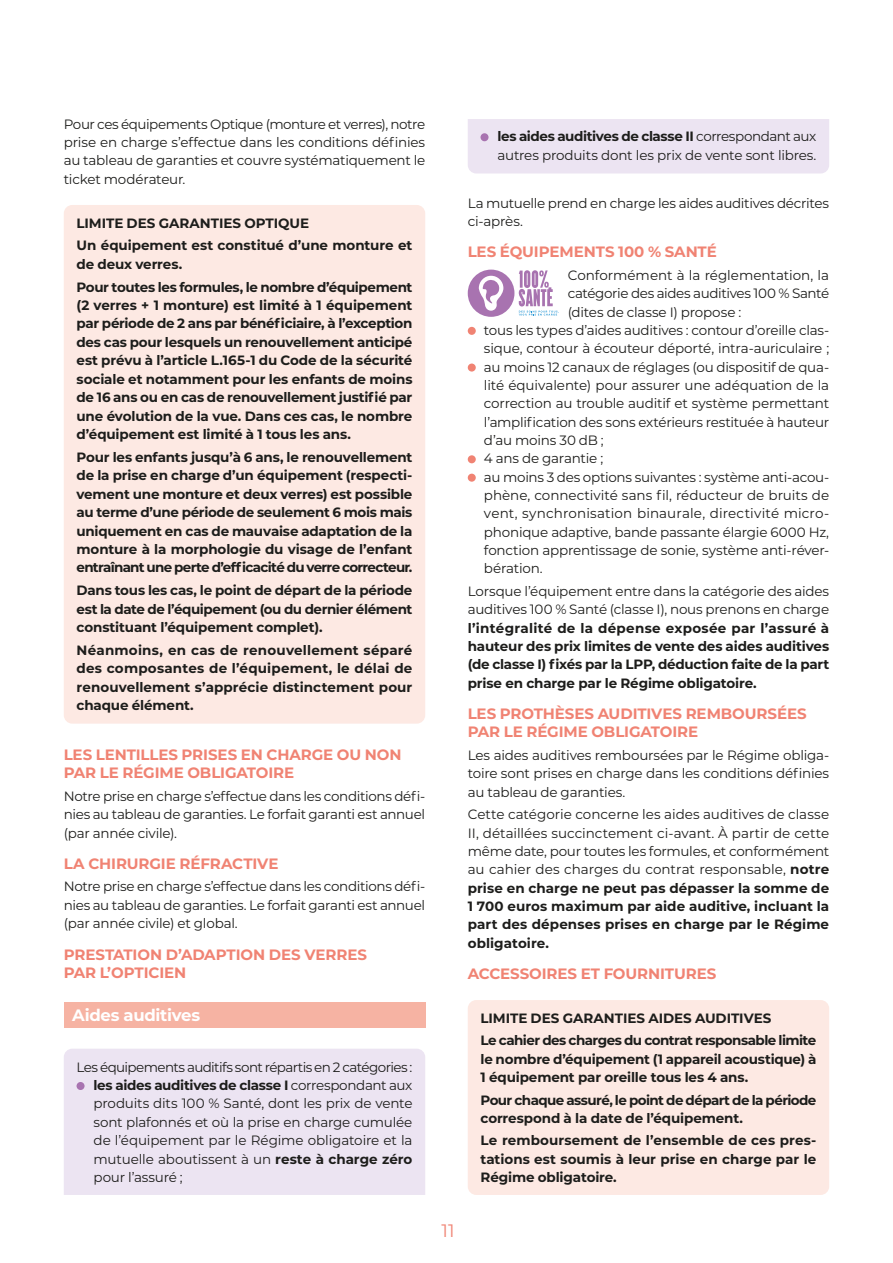
<style>
.page{position:relative;width:893px;height:1263px;background:#fff}
.page>*{position:absolute;margin:0;border:0;box-sizing:border-box;transform-origin:0 0}
.t1{font:18px "Montserrat";color:#f08373}
.t2{font:700 16.5px "Montserrat";letter-spacing:-.015em;color:#fff}
.t3{font:700 15px/18.5px "Montserrat";letter-spacing:-.005em;color:#f08373}
.t4{font:13.5px/18.5px "Montserrat";letter-spacing:-.015em;color:#1d1d1b;text-align:justify}
.t5{font:700 13.5px/18.5px "Montserrat";letter-spacing:-.01em;color:#1d1d1b;text-align:justify}
.t6{font:700 13.5px/22.6px "Montserrat";letter-spacing:-.035em;color:#1d1d1b}
.t7{font:700 13.5px/18.3px "Montserrat";letter-spacing:-.04em;color:#1d1d1b}
.t8{font:13.5px "Montserrat";letter-spacing:.01em;color:#1d1d1b}
.s1{font-weight:700}
</style>
<div class="page">
<div style="left:468px;top:1000px;width:361px;height:195px;background:#fde9e3;border-radius:9px"></div>
<div style="left:64px;top:1049px;width:361px;height:146px;background:#ece4f2"></div>
<div style="left:468px;top:119px;width:361px;height:54px;background:#ece4f2"></div>
<div style="left:64px;top:205px;width:361px;height:519px;background:#fde9e3;border-radius:9px"></div>
<div style="left:64px;top:1002px;width:361px;height:25px;background:#f6b3a3"></div>
<div style="left:77px;top:1082px;width:8px;height:8px;background:#a873b0;border-radius:50%"></div>
<div style="left:480px;top:133px;width:8px;height:8px;background:#a873b0;border-radius:50%"></div>
<div style="left:468px;top:327px;width:8px;height:8px;background:#f08373;border-radius:50%"></div>
<div style="left:468px;top:364px;width:8px;height:8px;background:#f08373;border-radius:50%"></div>
<div style="left:468px;top:455px;width:8px;height:8px;background:#f08373;border-radius:50%"></div>
<div style="left:468px;top:474px;width:8px;height:8px;background:#f08373;border-radius:50%"></div>
<svg style="left:519px;top:270px;width:40px;height:45px"></svg>
<div style="left:468px;top:270px;width:46px;height:46px;background:#a873b0;border-radius:50%"></div>
<svg style="left:479px;top:276px;width:24px;height:35px"></svg>
<p class="t4" style="left:64px;top:114px;width:363px">Pour ces équipements Optique (monture et verres), notre prise en charge s’effectue dans les conditions définies au tableau de garanties et couvre systématiquement le ticket modérateur.</p>
<p class="t5" style="left:77px;top:211px;width:337px;line-height:22.6px">LIMITE DES GARANTIES OPTIQUE<br>Un équipement est constitué d’une monture et</p>
<p class="t5" style="left:77px;top:252px;width:337px;line-height:22.6px">de deux verres.<br>Pour toutes les formules, le nombre d’équipement</p>
<p class="t5" style="left:77px;top:295px;width:337px">(2 verres + 1 monture) est limité à 1 équipement par période de 2 ans par bénéficiaire, à l’exception des cas pour lesquels un renouvellement anticipé est prévu à l’article L.165-1 du Code de la sécurité sociale et notamment pour les enfants de moins de 16 ans ou en cas de renouvellement justifié par une évolution de la vue. Dans ces cas, le nombre d’équipement est limité à 1 tous les ans.</p>
<p class="t5" style="left:77px;top:447px;width:337px">Pour les enfants jusqu’à 6 ans, le renouvellement de la prise en charge d’un équipement (respecti&shy;vement une monture et deux verres) est possible au terme d’une période de seulement 6 mois mais uniquement en cas de mauvaise adaptation de la monture à la morphologie du visage de l’enfant entraînant une perte d’efficacité du verre correcteur.</p>
<p class="t5" style="left:77px;top:580px;width:337px">Dans tous les cas, le point de départ de la période est la date de l’équipement (ou du dernier élément constituant l’équipement complet).</p>
<p class="t5" style="left:77px;top:640px;width:337px">Néanmoins, en cas de renouvellement séparé des composantes de l’équipement, le délai de renouvellement s’apprécie distinctement pour chaque élément.</p>
<p class="t3" style="left:64px;top:744px;width:339px">LES LENTILLES PRISES EN CHARGE OU NON<br>PAR LE RÉGIME OBLIGATOIRE</p>
<p class="t4" style="left:64px;top:786px;width:363px">Notre prise en charge s’effectue dans les conditions défi&shy;nies au tableau de garanties. Le forfait garanti est annuel (par année civile).</p>
<p class="t3" style="left:64px;top:853px;width:216px">LA CHIRURGIE RÉFRACTIVE</p>
<p class="t4" style="left:64px;top:877px;width:363px">Notre prise en charge s’effectue dans les conditions défi&shy;nies au tableau de garanties. Le forfait garanti est annuel (par année civile) et global.</p>
<p class="t3" style="left:64px;top:944px;width:305px">PRESTATION D’ADAPTION DES VERRES<br>PAR L’OPTICIEN</p>
<p class="t2" style="left:72px;top:1003px;width:129px">Aides auditives</p>
<p class="t4" style="left:94px;top:1057px;width:320px;text-indent:-17px">Les équipements auditifs sont répartis en 2 catégories : <span class="s1">les aides auditives de classe I</span> correspondant aux produits dits 100 % Santé, dont les prix de vente sont plafonnés et où la prise en charge cumulée de l’équipement par le Régime obligatoire et la mutuelle aboutissent à un <span class="s1">reste à charge zéro </span>pour l’assuré ;</p>
<p class="t4" style="left:497px;top:127px;width:320px"><span class="s1">les aides auditives de classe II</span> correspondant aux autres produits dont les prix de vente sont libres.</p>
<p class="t4" style="left:468px;top:193px;width:363px">La mutuelle prend en charge les aides auditives décrites ci-après.</p>
<p class="t3" style="left:468px;top:242px;width:251px">LES ÉQUIPEMENTS 100 % SANTÉ</p>
<p class="t4" style="left:568px;top:265px;width:263px">Conformément à la réglementation, la</p>
<p class="t4" style="left:568px;top:284px;width:263px">catégorie des aides auditives 100 % Santé</p>
<p class="t4" style="left:568px;top:302px;width:175px">(dites de classe I) propose :</p>
<p class="t4" style="left:484px;top:320px;width:347px">tous les types d’aides auditives : contour d’oreille clas-</p>
<p class="t4" style="left:484px;top:339px;width:347px">sique, contour à écouteur déporté, intra-auriculaire ;</p>
<p class="t4" style="left:484px;top:357px;width:347px">au moins 12 canaux de réglages (ou dispositif de qua-</p>
<p class="t4" style="left:484px;top:375px;width:347px">lité équivalente) pour assurer une adéquation de la</p>
<p class="t4" style="left:484px;top:394px;width:347px">correction au trouble auditif et système permettant</p>
<p class="t4" style="left:484px;top:412px;width:347px">l’amplification des sons extérieurs restituée à hauteur</p>
<p class="t4" style="left:484px;top:430px;width:121px">d’au moins 30 dB ;</p>
<p class="t4" style="left:484px;top:449px;width:121px">4 ans de garantie ;</p>
<p class="t4" style="left:484px;top:467px;width:347px">au moins 3 des options suivantes : système anti-acou-</p>
<p class="t4" style="left:484px;top:485px;width:347px">phène, connectivité sans fil, réducteur de bruits de</p>
<p class="t8" style="left:484px;top:504px;width:347px">vent, synchronisation binaurale, directivité micro-</p>
<p class="t4" style="left:484px;top:522px;width:347px">phonique adaptive, bande passante élargie 6000 Hz,</p>
<p class="t4" style="left:484px;top:541px;width:347px">fonction apprentissage de sonie, système anti-réver-</p>
<p class="t4" style="left:484px;top:559px;width:60px">bération.</p>
<p class="t4" style="left:468px;top:582px;width:363px">Lorsque l’équipement entre dans la catégorie des aides auditives 100 % Santé (classe I), nous prenons en charge</p>
<p class="t5" style="left:468px;top:618px;width:363px">l’intégralité de la dépense exposée par l’assuré à hauteur des prix limites de vente des aides auditives (de classe I) fixés par la LPP, déduction faite de la part prise en charge par le Régime obligatoire.</p>
<p class="t3" style="left:468px;top:704px;width:340px">LES PROTHÈSES AUDITIVES REMBOURSÉES<br>PAR LE RÉGIME OBLIGATOIRE</p>
<p class="t4" style="left:468px;top:745px;width:363px">Les aides auditives remboursées par le Régime obliga&shy;toire sont prises en charge dans les conditions définies au tableau de garanties.</p>
<p class="t4" style="left:468px;top:805px;width:363px">Cette catégorie concerne les aides auditives de classe II, détaillées succinctement ci-avant. À partir de cette même date, pour toutes les formules, et conformément au cahier des charges du contrat responsable, <span class="s1">notre prise en charge ne peut pas dépasser la somme de 1 700 euros maximum par aide auditive, incluant la part des dépenses prises en charge par le Régime obligatoire.</span></p>
<p class="t3" style="left:468px;top:963px;width:250px">ACCESSOIRES ET FOURNITURES</p>
<p class="t6" style="left:480px;top:1006px;width:337px">LIMITE DES GARANTIES AIDES AUDITIVES<br>Le cahier des charges du contrat responsable limite</p>
<p class="t5" style="left:480px;top:1049px;width:337px">le nombre d’équipement (1 appareil acoustique) à<br>1 équipement par oreille tous les 4 ans.</p>
<p class="t7" style="left:480px;top:1090px;width:337px">Pour chaque assuré, le point de départ de la période correspond à la date de l’équipement.</p>
<p class="t5" style="left:480px;top:1131px;width:337px">Le remboursement de l’ensemble de ces pres&shy;tations est soumis à leur prise en charge par le Régime obligatoire.</p>
<h1 class="t1" style="left:441px;top:1218px;width:15px">11</h1>
</div>
